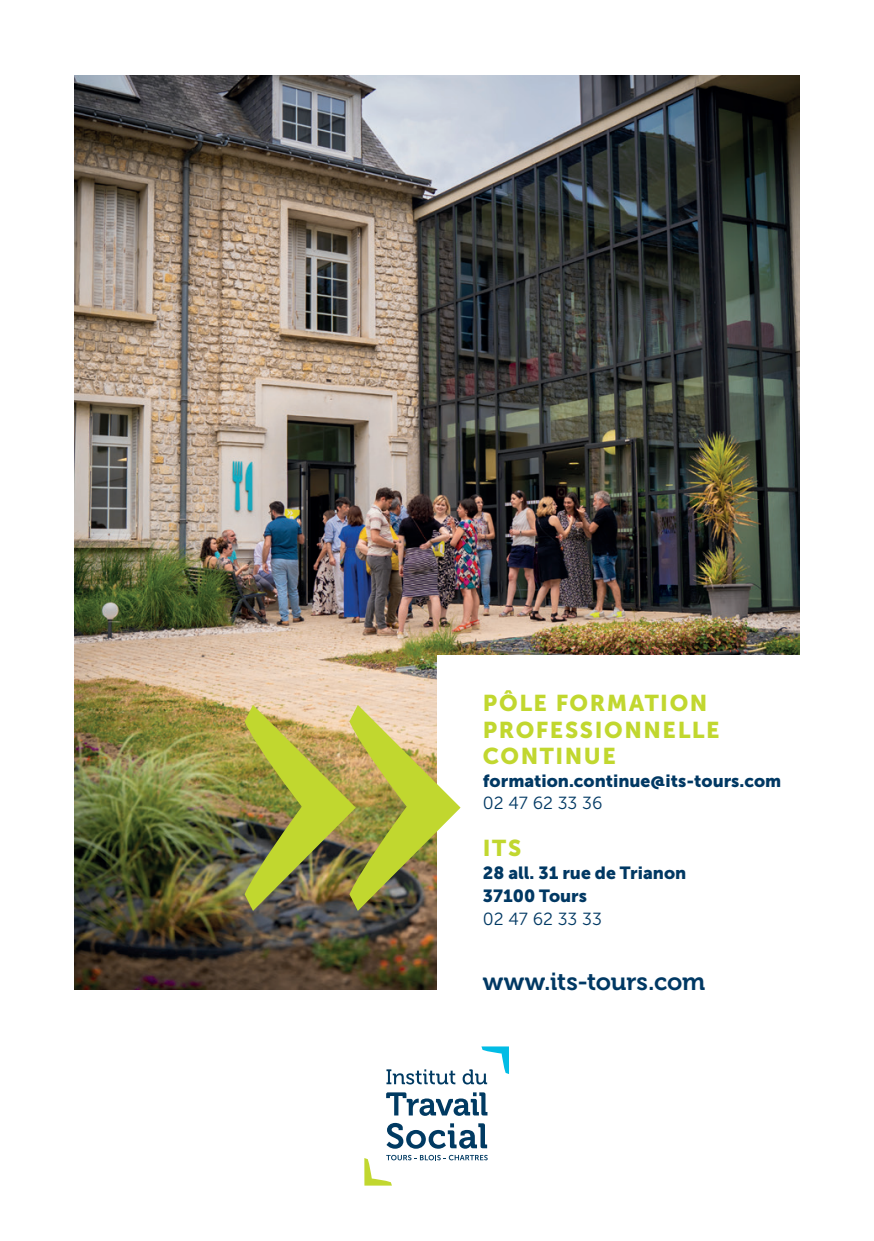
<style>
.page{position:relative;width:874px;height:1241px;background:#fff}
.page>*{position:absolute;margin:0;border:0;box-sizing:border-box;transform-origin:0 0}
.t1{font:24.5px "Museo 700";letter-spacing:-.005em;color:#003863}
.t2{font:22.75px/26.2px "Museo Sans 900";letter-spacing:.07em;color:#c1d72f}
.t3{font:17.5px/22.8px "Museo Sans 900";color:#003863}
.t4{font:17.5px "Museo Sans 300";color:#003863}
</style>
<div class="page">
<img style="left:74px;top:76px;width:725px;height:912px">
<div style="left:437px;top:654px;width:436px;height:377px;background:#fff"></div>
<img style="left:244px;top:704px;width:216px;height:206px">
<svg style="left:364px;top:1154px;width:123px;height:31px"></svg>
<svg style="left:386px;top:1092px;width:101px;height:23px"></svg>
<svg style="left:386px;top:1122px;width:101px;height:26px"></svg>
<svg style="left:386px;top:1046px;width:123px;height:38px"></svg>
<h2 class="t2" style="left:482px;top:690px;width:238px">PÔLE FORMATION<br>PROFESSIONNELLE<br>CONTINUE</h2>
<p class="t3" style="left:482px;top:768px;width:300px">formation.continue@its-tours.com</p>
<p class="t4" style="left:482px;top:793px;width:121px">02 47 62 33 36</p>
<h2 class="t2" style="left:482px;top:834px;width:40px">ITS</h2>
<p class="t3" style="left:482px;top:861px;width:205px">28 all. 31 rue de Trianon<br>37100 Tours</p>
<p class="t4" style="left:482px;top:908px;width:120px">02 47 62 33 33</p>
<h1 class="t1" style="left:482px;top:967px;width:224px">www.its-tours.com</h1>
</div>
